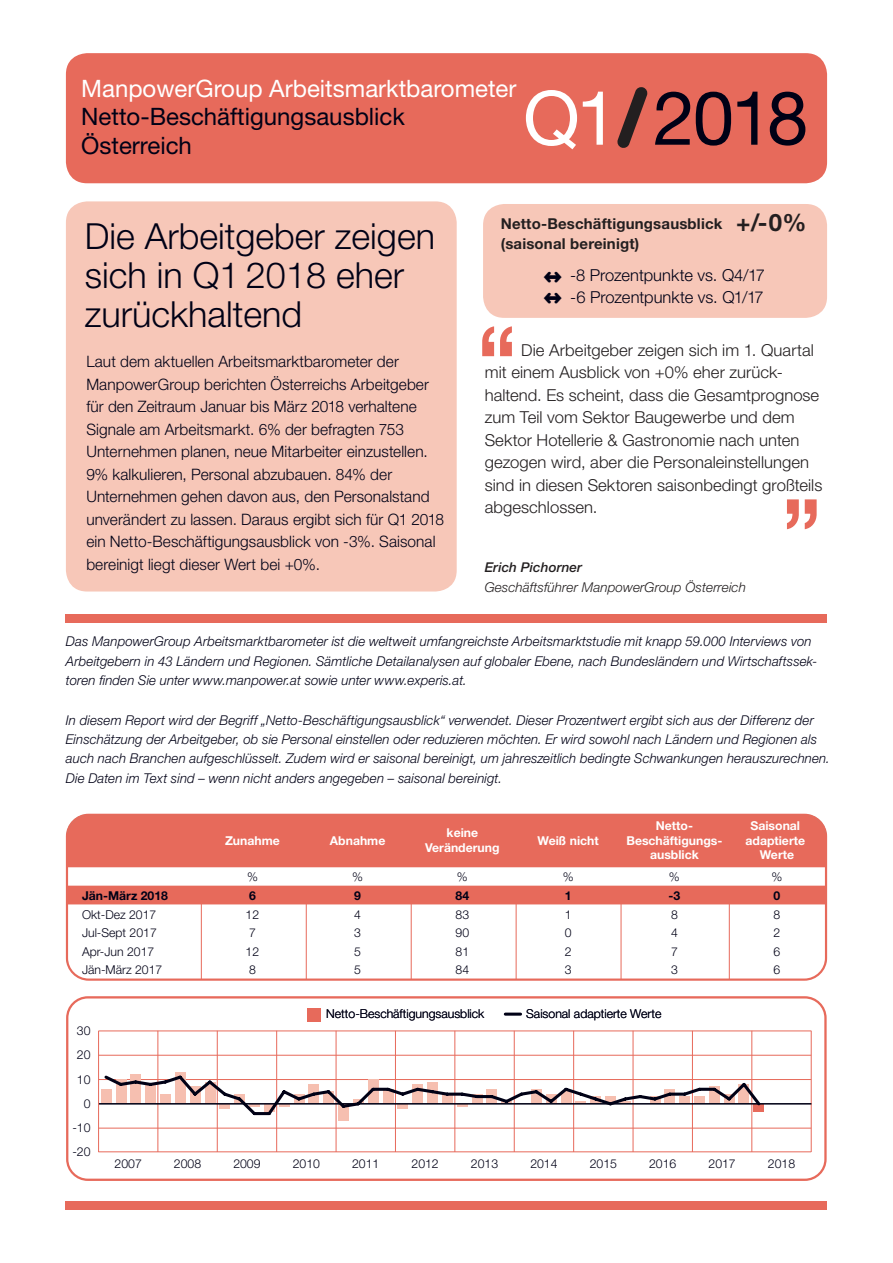
<style>
.page{position:relative;width:893px;height:1263px;background:#fff}
.page>*{position:absolute;margin:0;border:0;box-sizing:border-box;transform-origin:0 0}
.t1{font:700 92.85px "Helvetica Neue LT Std";color:#e76a5b;scale:.9 1}
.t2{font:74.85px "Helvetica Neue LT Std";letter-spacing:-.045em;color:#000116}
.t3{font:300 36px/39px "Helvetica Neue LT Std";color:#000116}
.t4{font:24px/28.5px "Helvetica Neue LT Std";color:#000116}
.t5{font:24px "Helvetica Neue LT Std";color:#fff}
.t6{font:700 24px "Helvetica Neue LT Std";color:#231f20}
.t7{font:300 16.5px/22.5px "Helvetica Neue LT Std";letter-spacing:.005em;color:#231f20}
.t8{font:300 16.5px/21.5px "Helvetica Neue LT Std";letter-spacing:-.005em;color:#000116}
.t9{font:300 15.75px/22.5px "Helvetica Neue LT Std";letter-spacing:.005em;color:#000116}
.t10{font:700 15px/19.5px "Helvetica Neue LT Std";letter-spacing:.01em;color:#231f20}
.t11{font:italic 300 13.5px/19.5px "Helvetica Neue LT Std";letter-spacing:.01em;color:#000116}
.t12{font:italic 300 13.5px "Helvetica Neue LT Std";letter-spacing:.005em;color:#231f20}
.t13{font:italic 500 13.5px "Helvetica Neue LT Std";letter-spacing:.005em;color:#231f20}
.t14{font:300 12.3px/24.3px "Helvetica Neue LT Std";color:#000116;text-align:right}
.t15{font:700 12.3px/14.7px "Helvetica Neue LT Std";color:#fff;text-align:center}
.t16{font:700 12.3px "Helvetica Neue LT Std";color:#000116}
.s1{color:#fff}
</style>
<div class="page">
<div style="left:483px;top:204px;width:344px;height:114px;background:#f7c7b8;border-radius:21px"></div>
<div style="left:66px;top:201px;width:391px;height:390px;background:#f7c7b8;border-radius:21px"></div>
<div style="left:66px;top:53px;width:761px;height:130px;background:#e76a5b;border-radius:21px"></div>
<svg style="left:617px;top:87px;width:31px;height:61px"></svg>
<div style="left:66px;top:614px;width:761px;height:9px;background:#e76a5b"></div>
<div style="left:66px;top:1201px;width:761px;height:9px;background:#e76a5b"></div>
<div style="left:67px;top:815px;width:759px;height:165px;background:#e76a5b;border-radius:22px"></div>
<div style="left:67px;top:904px;width:759px;height:80px;background:#fff"></div>
<hr style="left:729px;top:833px;width:1px;height:146px;background:#e76a5b">
<hr style="left:621px;top:833px;width:1px;height:146px;background:#e76a5b">
<hr style="left:516px;top:833px;width:1px;height:146px;background:#e76a5b">
<hr style="left:411px;top:833px;width:1px;height:146px;background:#e76a5b">
<hr style="left:306px;top:833px;width:1px;height:146px;background:#e76a5b">
<hr style="left:201px;top:833px;width:1px;height:146px;background:#e76a5b">
<div style="left:67px;top:867px;width:759px;height:19px;background:#fff"></div>
<div style="left:66px;top:814px;width:761px;height:167px;border:2px solid #e76a5b;border-radius:22px"></div>
<svg style="left:66px;top:996px;width:761px;height:185px"></svg>
<h3 class="t5" style="left:81px;top:74px;width:437px">ManpowerGroup Arbeitsmarktbarometer</h3>
<h3 class="t4" style="left:81px;top:102px;width:325px">Netto-Beschäftigungsausblick<br>Österreich</h3>
<h2 class="t2" style="left:523px;top:73px;width:287px"><span class="s1">Q1</span> 2018</h2>
<h3 class="t3" style="left:85px;top:216px;width:352px">Die Arbeitgeber zeigen sich in Q1 2018 eher zurückhaltend</h3>
<p class="t9" style="left:86px;top:350px;width:359px">Laut dem aktuellen Arbeitsmarktbarometer der ManpowerGroup berichten Österreichs Arbeitgeber für den Zeitraum Januar bis März 2018 verhaltene Signale am Arbeitsmarkt. 6% der befragten 753<br>Unternehmen planen, neue Mitarbeiter einzustellen.<br>9% kalkulieren, Personal abzubauen. 84% der Unternehmen gehen davon aus, den Personalstand unverändert zu lassen. Daraus ergibt sich für Q1 2018 ein Netto-Beschäftigungsausblick von -3%. Saisonal bereinigt liegt dieser Wert bei +0%.</p>
<h3 class="t6" style="left:736px;top:208px;width:72px">+/-0%</h3>
<p class="t10" style="left:501px;top:214px;width:223px">Netto-Beschäftigungsausblick (saisonal bereinigt)</p>
<p class="t8" style="left:570px;top:264px;width:196px">-8 Prozentpunkte vs. Q4/17 -6 Prozentpunkte vs. Q1/17</p>
<h1 class="t1" style="left:478px;top:302px;width:45px">“</h1>
<p class="t7" style="left:485px;top:338px;width:339px;text-indent:37px">Die Arbeitgeber zeigen sich im 1. Quartal mit einem Ausblick von +0% eher zurück&shy;haltend. Es scheint, dass die Gesamtprognose zum Teil vom Sektor Baugewerbe und dem Sektor Hotellerie &amp; Gastronomie nach unten gezogen wird, aber die Personaleinstellungen sind in diesen Sektoren saisonbedingt großteils abgeschlossen.</p>
<h1 class="t1" style="left:821px;top:553px;width:45px;rotate:-180deg">“</h1>
<p class="t13" style="left:485px;top:559px;width:99px">Erich Pichorner</p>
<p class="t12" style="left:485px;top:579px;width:263px">Geschäftsführer ManpowerGroup Österreich</p>
<p class="t11" style="left:66px;top:632px;width:753px">Das ManpowerGroup Arbeitsmarktbarometer ist die weltweit umfangreichste Arbeitsmarktstudie mit knapp 59.000 Interviews von<br>Arbeitgebern in 43 Ländern und Regionen. Sämtliche Detailanalysen auf globaler Ebene, nach Bundesländern und Wirtschaftssek&shy;toren finden Sie unter www.manpower.at sowie unter www.experis.at.</p>
<p class="t11" style="left:66px;top:710px;width:766px">In diesem Report wird der Begriff „Netto-Beschäftigungsausblick“ verwendet. Dieser Prozentwert ergibt sich aus der Differenz der Einschätzung der Arbeitgeber, ob sie Personal einstellen oder reduzieren möchten. Er wird sowohl nach Ländern und Regionen als auch nach Branchen aufgeschlüsselt. Zudem wird er saisonal bereinigt, um jahreszeitlich bedingte Schwankungen herauszurechnen.<br>Die Daten im Text sind – wenn nicht anders angegeben – saisonal bereinigt.</p>
<p class="t15" style="left:225px;top:833px;width:56px">Zunahme</p>
<p class="t15" style="left:330px;top:833px;width:57px">Abnahme</p>
<p class="t15" style="left:425px;top:825px;width:76px">keine<br>Veränderung</p>
<p class="t15" style="left:538px;top:833px;width:63px">Weiß nicht</p>
<p class="t15" style="left:626px;top:818px;width:98px">Netto-<br>Beschäftigungs&shy;ausblick</p>
<p class="t15" style="left:745px;top:818px;width:61px">Saisonal adaptierte<br>Werte</p>
<p class="t14" style="left:247px;top:864px;width:12px">%</p>
<p class="t14" style="left:352px;top:864px;width:12px">%</p>
<p class="t14" style="left:457px;top:864px;width:12px">%</p>
<p class="t14" style="left:563px;top:864px;width:12px">%</p>
<p class="t14" style="left:669px;top:864px;width:12px">%</p>
<p class="t14" style="left:771px;top:864px;width:12px">%</p>
<p class="t16" style="left:82px;top:888px;width:87px">Jän-März 2018</p>
<p class="t16" style="left:249px;top:888px;width:8px">6</p>
<p class="t16" style="left:354px;top:888px;width:8px">9</p>
<p class="t16" style="left:456px;top:888px;width:15px">84</p>
<p class="t16" style="left:565px;top:888px;width:8px">1</p>
<p class="t16" style="left:668px;top:888px;width:13px">-3</p>
<p class="t16" style="left:774px;top:888px;width:8px">0</p>
<p class="t14" style="left:82px;top:902px;width:76px">Okt-Dez 2017</p>
<p class="t14" style="left:246px;top:902px;width:15px">12</p>
<p class="t14" style="left:354px;top:902px;width:8px">4</p>
<p class="t14" style="left:456px;top:902px;width:15px">83</p>
<p class="t14" style="left:565px;top:902px;width:8px">1</p>
<p class="t14" style="left:671px;top:902px;width:8px">8</p>
<p class="t14" style="left:774px;top:902px;width:8px">8</p>
<p class="t14" style="left:82px;top:920px;width:76px">Jul-Sept 2017</p>
<p class="t14" style="left:249px;top:920px;width:8px">7</p>
<p class="t14" style="left:354px;top:920px;width:8px">3</p>
<p class="t14" style="left:456px;top:920px;width:15px">90</p>
<p class="t14" style="left:565px;top:920px;width:8px">0</p>
<p class="t14" style="left:671px;top:920px;width:8px">4</p>
<p class="t14" style="left:774px;top:920px;width:8px">2</p>
<p class="t14" style="left:82px;top:939px;width:74px">Apr-Jun 2017</p>
<p class="t14" style="left:246px;top:939px;width:15px">12</p>
<p class="t14" style="left:354px;top:939px;width:8px">5</p>
<p class="t14" style="left:456px;top:939px;width:15px">81</p>
<p class="t14" style="left:565px;top:939px;width:8px">2</p>
<p class="t14" style="left:671px;top:939px;width:8px">7</p>
<p class="t14" style="left:774px;top:939px;width:8px">6</p>
<p class="t14" style="left:82px;top:957px;width:82px">Jän-März 2017</p>
<p class="t14" style="left:249px;top:957px;width:8px">8</p>
<p class="t14" style="left:354px;top:957px;width:8px">5</p>
<p class="t14" style="left:456px;top:957px;width:15px">84</p>
<p class="t14" style="left:565px;top:957px;width:8px">3</p>
<p class="t14" style="left:671px;top:957px;width:8px">3</p>
<p class="t14" style="left:774px;top:957px;width:8px">6</p>
<p class="t14" style="left:72px;top:1018px;width:20px">30<br>20<br>10<br>0 -10 -20</p>
<p class="t14" style="left:326px;top:1002px;width:160px">Netto-Beschäftigungsausblick</p>
<p class="t14" style="left:526px;top:1001px;width:137px">Saisonal adaptierte Werte</p>
<p class="t14" style="left:115px;top:1151px;width:29px">2007</p>
<p class="t14" style="left:174px;top:1151px;width:29px">2008</p>
<p class="t14" style="left:233px;top:1151px;width:29px">2009</p>
<p class="t14" style="left:293px;top:1151px;width:29px">2010</p>
<p class="t14" style="left:352px;top:1151px;width:29px">2011</p>
<p class="t14" style="left:411px;top:1151px;width:29px">2012</p>
<p class="t14" style="left:471px;top:1151px;width:29px">2013</p>
<p class="t14" style="left:530px;top:1151px;width:29px">2014</p>
<p class="t14" style="left:590px;top:1151px;width:29px">2015</p>
<p class="t14" style="left:649px;top:1151px;width:29px">2016</p>
<p class="t14" style="left:708px;top:1151px;width:29px">2017</p>
<p class="t14" style="left:768px;top:1151px;width:29px">2018</p>
</div>
